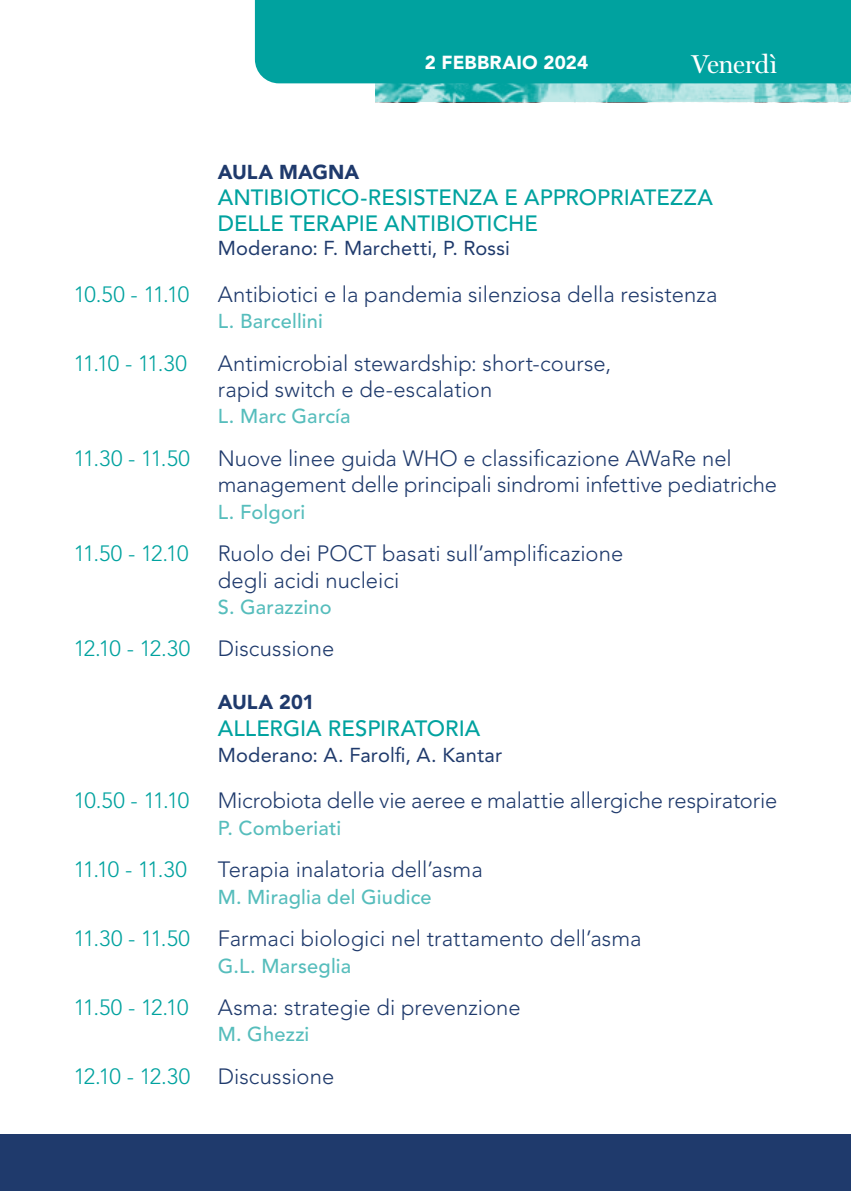
<style>
.page{position:relative;width:851px;height:1191px;background:#fff}
.page>*{position:absolute;margin:0;border:0;box-sizing:border-box;transform-origin:0 0}
.t1{font:26px "Miller Display";letter-spacing:-.015em;color:#fff}
.t2{font:300 22px/26.4px "Avenir LT Std";color:#1f3a6c}
.t3{font:300 22px "Avenir LT Std";letter-spacing:-.005em;color:#00a29f}
.t4{font:500 22px/26.4px "Avenir LT Std";color:#00a29f}
.t5{font:500 20px "Avenir LT Std";letter-spacing:.01em;color:#56bdbc}
.t6{font:20px "Avenir LT Std";letter-spacing:.01em;color:#1f3a6c}
.t7{font:900 20px "Avenir LT Std";letter-spacing:.005em;color:#1f3a6c}
.t8{font:900 18.8px "Avenir LT Std";letter-spacing:.01em;color:#fff}
.s1{color:#1f3a6c}
</style>
<div class="page">
<img style="left:375px;top:83px;width:475px;height:19px">
<div style="left:0;top:1134px;width:850px;height:57px;background:#1f3a6c"></div>
<div style="left:255px;top:0;width:595px;height:83px;background:#00a29f"></div>
<p class="t8" style="left:425px;top:51px;width:165px">2 FEBBRAIO 2024</p>
<p class="t1" style="left:691px;top:49px;width:87px">Venerdì</p>
<p class="t7" style="left:218px;top:159px;width:143px">AULA MAGNA</p>
<p class="t4" style="left:218px;top:185px;width:496px">ANTIBIOTICO-RESISTENZA E APPROPRIATEZZA<br>DELLE TERAPIE ANTIBIOTICHE</p>
<p class="t6" style="left:218px;top:237px;width:293px">Moderano: F. Marchetti, P. Rossi</p>
<p class="t3" style="left:74px;top:281px;width:117px">10.50 - 11.10</p>
<p class="t2" style="left:218px;top:281px;width:501px">Antibiotici e la pandemia silenziosa della resistenza</p>
<p class="t5" style="left:218px;top:310px;width:107px">L. Barcellini</p>
<p class="t3" style="left:74px;top:350px;width:115px">11.10 - 11.30</p>
<p class="t2" style="left:218px;top:350px;width:394px">Antimicrobial stewardship: short-course, rapid switch e de-escalation</p>
<p class="t5" style="left:218px;top:405px;width:134px">L. Marc García</p>
<p class="t3" style="left:74px;top:445px;width:118px">11.30 - 11.50</p>
<p class="t2" style="left:218px;top:445px;width:560px">Nuove linee guida WHO e classificazione AWaRe nel management delle principali sindromi infettive pediatriche</p>
<p class="t5" style="left:218px;top:500px;width:89px">L. Folgori</p>
<p class="t3" style="left:74px;top:540px;width:116px">11.50 - 12.10</p>
<p class="t2" style="left:218px;top:540px;width:407px">Ruolo dei POCT basati sull’amplificazione degli acidi nucleici</p>
<p class="t5" style="left:218px;top:595px;width:115px">S. Garazzino</p>
<p class="t3" style="left:74px;top:636px;width:262px">12.10 - 12.30 <span class="s1">Discussione</span></p>
<p class="t7" style="left:218px;top:690px;width:98px">AULA 201</p>
<p class="t4" style="left:218px;top:715px;width:264px">ALLERGIA RESPIRATORIA</p>
<p class="t6" style="left:218px;top:743px;width:286px">Moderano: A. Farolfi, A. Kantar</p>
<p class="t3" style="left:74px;top:788px;width:117px">10.50 - 11.10</p>
<p class="t2" style="left:218px;top:787px;width:560px">Microbiota delle vie aeree e malattie allergiche respiratorie</p>
<p class="t5" style="left:218px;top:816px;width:125px">P. Comberiati</p>
<p class="t3" style="left:74px;top:856px;width:115px">11.10 - 11.30</p>
<p class="t2" style="left:218px;top:856px;width:266px">Terapia inalatoria dell’asma</p>
<p class="t5" style="left:218px;top:885px;width:215px">M. Miraglia del Giudice</p>
<p class="t3" style="left:74px;top:925px;width:118px">11.30 - 11.50</p>
<p class="t2" style="left:218px;top:925px;width:425px">Farmaci biologici nel trattamento dell’asma</p>
<p class="t5" style="left:218px;top:954px;width:135px">G.L. Marseglia</p>
<p class="t3" style="left:74px;top:994px;width:116px">11.50 - 12.10</p>
<p class="t2" style="left:218px;top:994px;width:304px">Asma: strategie di prevenzione</p>
<p class="t5" style="left:218px;top:1022px;width:93px">M. Ghezzi</p>
<p class="t3" style="left:74px;top:1063px;width:262px">12.10 - 12.30 <span class="s1">Discussione</span></p>
</div>
